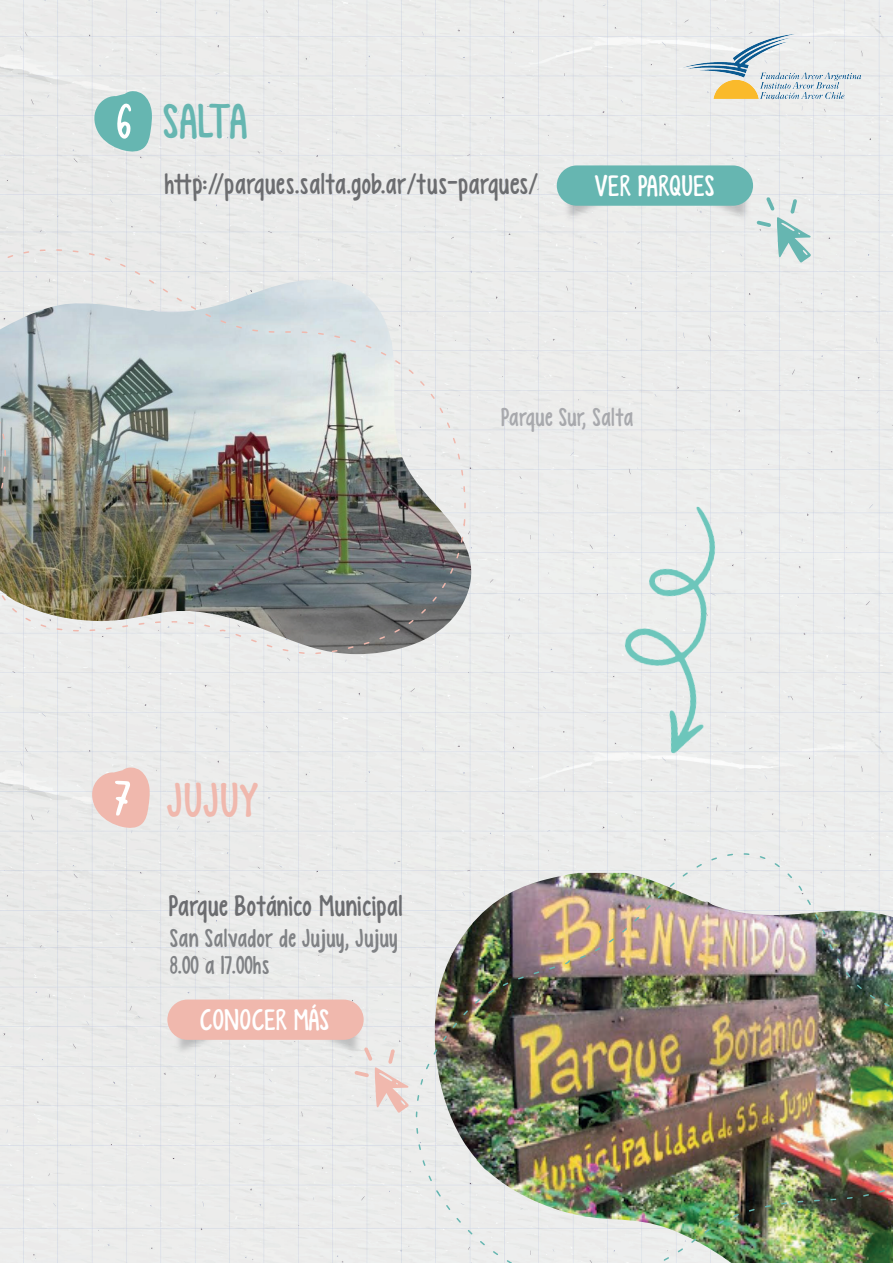
<style>
.page{position:relative;width:893px;height:1263px;background:#ececeb}
.page>*{position:absolute;margin:0;border:0;box-sizing:border-box;transform-origin:0 0}
.t1{font:57px "Carolina Valtuille";color:#fff}
.t2{font:48.75px "KG Empireof Dirt";letter-spacing:-.005em;color:#66b6b1}
.t3{font:48.75px "KG Empireof Dirt";letter-spacing:.04em;color:#f0b8ad}
.t4{font:29.7px "KG Empireof Dirt";letter-spacing:.015em;color:#6c6d70}
.t5{font:29.7px "KG Empireof Dirt";letter-spacing:.03em;color:#fff}
.t6{font:25.95px "KG Empireof Dirt";letter-spacing:.015em;color:#808285}
.t7{font:25.95px "KG Empireof Dirt";letter-spacing:.015em;color:#a8a9ad}
</style>
<div class="page">
<img style="left:681px;top:25px;width:181px;height:82px">
<svg style="left:93px;top:90px;width:59px;height:62px;background:#87c3bf"></svg>
<svg style="left:90px;top:766px;width:60px;height:62px;background:#eec5bd"></svg>
<img style="left:0;top:248px;width:466px;height:406px">
<img style="left:415px;top:853px;width:478px;height:410px">
<svg style="left:798px;top:197px;width:13px;height:66px"></svg>
<svg style="left:354px;top:1105px;width:55px;height:8px"></svg>
<div style="left:516px;top:141px;width:128px;height:130px;background:#ececeb"></div>
<img style="left:644px;top:141px;width:154px;height:130px">
<div style="left:557px;top:165px;width:196px;height:41px;background:#66b6b1;border-radius:20px"></div>
<img style="left:126px;top:975px;width:129px;height:130px">
<img style="left:255px;top:975px;width:154px;height:130px">
<div style="left:167px;top:999px;width:197px;height:41px;background:#f0b8ad;border-radius:20px"></div>
<img style="left:572px;top:461px;width:198px;height:323px">
<h1 class="t1" style="left:116px;top:96px;width:19px">6</h1>
<h2 class="t2" style="left:163px;top:93px;width:86px">SALTA</h2>
<p class="t4" style="left:165px;top:167px;width:375px">http://parques.salta.gob.ar/tus-parques/</p>
<p class="t5" style="left:595px;top:169px;width:121px">VER PARQUES</p>
<p class="t7" style="left:501px;top:402px;width:133px">Parque Sur, Salta</p>
<h1 class="t1" style="left:113px;top:772px;width:20px">7</h1>
<h2 class="t3" style="left:167px;top:773px;width:92px">JUJUY</h2>
<p class="t4" style="left:169px;top:889px;width:236px">Parque Botánico Municipal</p>
<p class="t6" style="left:170px;top:950px;width:101px">8.00 a 17.00hs</p>
<p class="t6" style="left:170px;top:923px;width:229px">San Salvador de Jujuy, Jujuy</p>
<p class="t5" style="left:200px;top:1003px;width:131px">CONOCER MÁS</p>
</div>
